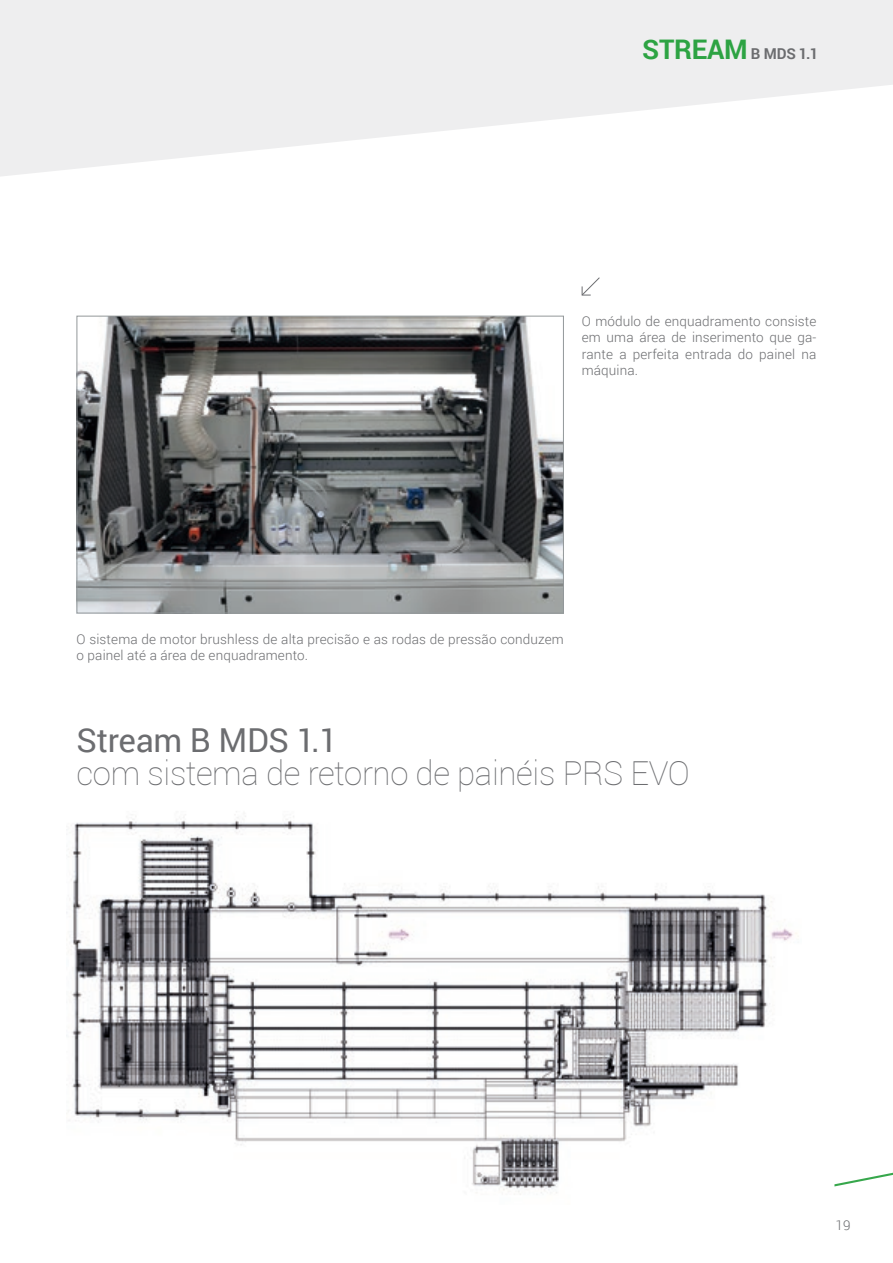
<style>
.page{position:relative;width:893px;height:1263px;background:#fff}
.page>*{position:absolute;margin:0;border:0;box-sizing:border-box;transform-origin:0 0}
.t1{font:100 33px "Roboto";letter-spacing:-.01em;color:#6c6d70}
.t2{font:33px "Roboto";letter-spacing:-.01em;color:#6c6d70}
.t3{font:700 15px "Roboto";color:#6c6d70}
.t4{font:300 13.5px/16.2px "Roboto";letter-spacing:.01em;color:#6c6d70;text-align:justify}
.s1{font-size:27px;color:#2da343}
</style>
<div class="page">
<svg style="left:834px;top:1172px;width:59px;height:14px"></svg>
<svg style="left:0;top:0;width:893px;height:176px;fill:#eeeeef"></svg>
<svg style="left:581px;top:277px;width:19px;height:19px"></svg>
<img style="left:79px;top:318px;width:483px;height:293px">
<div style="left:77px;top:316px;width:487px;height:297px;border:1px solid #93989a"></div>
<img style="left:68px;top:816px;width:729px;height:379px">
<p class="t3" style="left:642px;top:43px;width:178px"><span class="s1">STREAM</span> B MDS 1.1</p>
<p class="t4" style="left:582px;top:313px;width:236px">O módulo de enquadramento consiste em uma área de inserimento que ga&shy;rante a perfeita entrada do painel na máquina.</p>
<p class="t4" style="left:77px;top:631px;width:489px">O sistema de motor brushless de alta precisão e as rodas de pressão conduzem o painel até a área de enquadramento.</p>
<p class="t2" style="left:77px;top:717px;width:263px">Stream B MDS 1.1</p>
<p class="t1" style="left:77px;top:751px;width:615px">com sistema de retorno de painéis PRS EVO</p>
<p class="t4" style="left:836px;top:1216px;width:16px">19</p>
</div>
